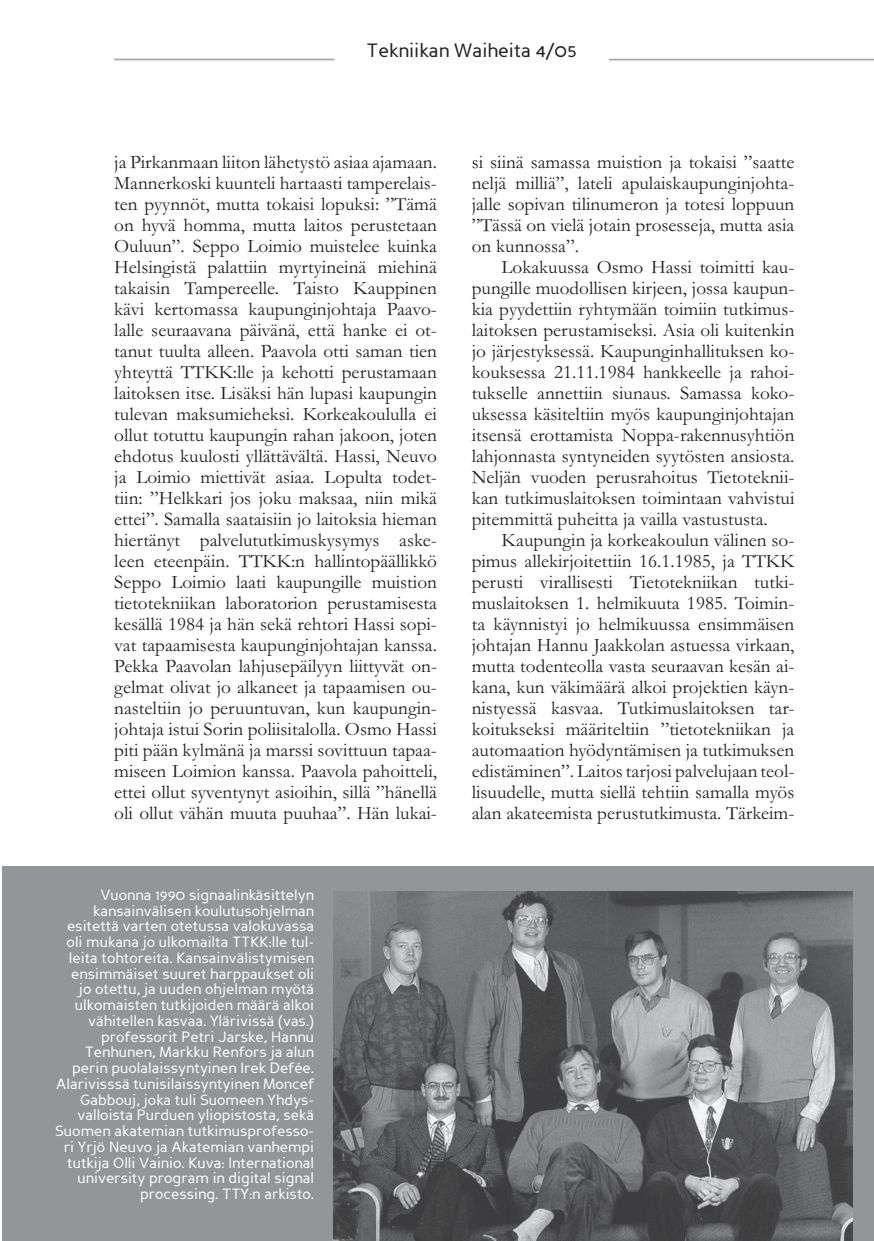
<style>
.page{position:relative;width:874px;height:1241px;background:#fff}
.page>*{position:absolute;margin:0;border:0;box-sizing:border-box;transform-origin:0 0}
.t1{font:19.25px/21px "Garamond";color:#231f20;text-align:justify}
.t2{font:19.25px "Perspective Sans";color:#231f20}
.t3{font:14.88px/15.8px "Perspective Sans";color:#fff;text-align:right}
</style>
<div class="page">
<hr style="left:609px;top:59px;width:264px;height:1px;background:#a7a9ac">
<hr style="left:114px;top:59px;width:220px;height:1px;background:#a7a9ac">
<div style="left:2px;top:866px;width:871px;height:374px;background:#939598"></div>
<img style="left:333px;top:891px;width:518px;height:349px">
<p class="t2" style="left:366px;top:43px;width:212px">Tekniikan Waiheita 4/05</p>
<p class="t1" style="left:114px;top:154px;width:324px">ja Pirkanmaan liiton lähetystö asiaa ajamaan.<br>Mannerkoski kuunteli hartaasti tamperelais&shy;ten pyynnöt, mutta tokaisi lopuksi: ”Tämä on hyvä homma, mutta laitos perustetaan Ouluun”. Seppo Loimio muistelee kuinka Helsingistä palattiin myrtyineinä miehinä takaisin Tampereelle. Taisto Kauppinen kävi kertomassa kaupunginjohtaja Paavo&shy;lalle seuraavana päivänä, että hanke ei ot&shy;tanut tuulta alleen. Paavola otti saman tien yhteyttä TTKK:lle ja kehotti perustamaan laitoksen itse. Lisäksi hän lupasi kaupungin tulevan maksumieheksi. Korkeakoululla ei ollut totuttu kaupungin rahan jakoon, joten ehdotus kuulosti yllättävältä. Hassi, Neuvo ja Loimio miettivät asiaa. Lopulta todet&shy;tiin: ”Helkkari jos joku maksaa, niin mikä ettei”. Samalla saataisiin jo laitoksia hieman hiertänyt palvelututkimuskysymys aske&shy;leen eteenpäin. TTKK:n hallintopäällikkö Seppo Loimio laati kaupungille muistion tietotekniikan laboratorion perustamisesta kesällä 1984 ja hän sekä rehtori Hassi sopi&shy;vat tapaamisesta kaupunginjohtajan kanssa.<br>Pekka Paavolan lahjusepäilyyn liittyvät on&shy;gelmat olivat jo alkaneet ja tapaamisen ou&shy;nasteltiin jo peruuntuvan, kun kaupungin&shy;johtaja istui Sorin poliisitalolla. Osmo Hassi piti pään kylmänä ja marssi sovittuun tapaa&shy;miseen Loimion kanssa. Paavola pahoitteli, ettei ollut syventynyt asioihin, sillä ”hänellä oli ollut vähän muuta puuhaa”. Hän lukai-</p>
<p class="t1" style="left:471px;top:154px;width:324px">si siinä samassa muistion ja tokaisi ”saatte neljä milliä”, lateli apulaiskaupunginjohta&shy;jalle sopivan tilinumeron ja totesi loppuun ”Tässä on vielä jotain prosesseja, mutta asia on kunnossa”.</p>
<p class="t1" style="left:471px;top:259px;width:324px;text-indent:30px">Lokakuussa Osmo Hassi toimitti kau&shy;pungille muodollisen kirjeen, jossa kaupun&shy;kia pyydettiin ryhtymään toimiin tutkimus&shy;laitoksen perustamiseksi. Asia oli kuitenkin jo järjestyksessä. Kaupunginhallituksen ko&shy;kouksessa 21.11.1984 hankkeelle ja rahoi&shy;tukselle annettiin siunaus. Samassa koko&shy;uksessa käsiteltiin myös kaupunginjohtajan itsensä erottamista Noppa-rakennusyhtiön lahjonnasta syntyneiden syytösten ansiosta.<br>Neljän vuoden perusrahoitus Tietoteknii&shy;kan tutkimuslaitoksen toimintaan vahvistui pitemmittä puheitta ja vailla vastustusta.</p>
<p class="t1" style="left:471px;top:532px;width:324px;text-indent:30px">Kaupungin ja korkeakoulun välinen so&shy;pimus allekirjoitettiin 16.1.1985, ja TTKK perusti virallisesti Tietotekniikan tutki&shy;muslaitoksen 1. helmikuuta 1985. Toimin&shy;ta käynnistyi jo helmikuussa ensimmäisen johtajan Hannu Jaakkolan astuessa virkaan, mutta todenteolla vasta seuraavan kesän ai&shy;kana, kun väkimäärä alkoi projektien käyn&shy;nistyessä kasvaa. Tutkimuslaitoksen tar&shy;koitukseksi määriteltiin ”tietotekniikan ja automaation hyödyntämisen ja tutkimuksen edistäminen”. Laitos tarjosi palvelujaan teol&shy;lisuudelle, mutta siellä tehtiin samalla myös alan akateemista perustutkimusta. Tärkeim-</p>
<p class="t3" style="left:55px;top:888px;width:260px">Vuonna 1990 signaalinkäsittelyn kansainvälisen koulutusohjelman esitettä varten otetussa valokuvassa oli mukana jo ulkomailta TTKK:lle tul&shy;leita tohtoreita. Kansainvälistymisen ensimmäiset suuret harppaukset oli jo otettu, ja uuden ohjelman myötä ulkomaisten tutkijoiden määrä alkoi vähitellen kasvaa. Ylärivissä (vas.) professorit Petri Jarske, Hannu Tenhunen, Markku Renfors ja alun perin puolalaissyntyinen Irek Defée.<br>Alarivisssä tunisilaissyntyinen Moncef Gabbouj, joka tuli Suomeen Yhdys&shy;valloista Purduen yliopistosta, sekä Suomen akatemian tutkimusprofesso&shy;ri Yrjö Neuvo ja Akatemian vanhempi tutkija Olli Vainio. Kuva: International university program in digital signal processing. TTY:n arkisto.</p>
</div>
